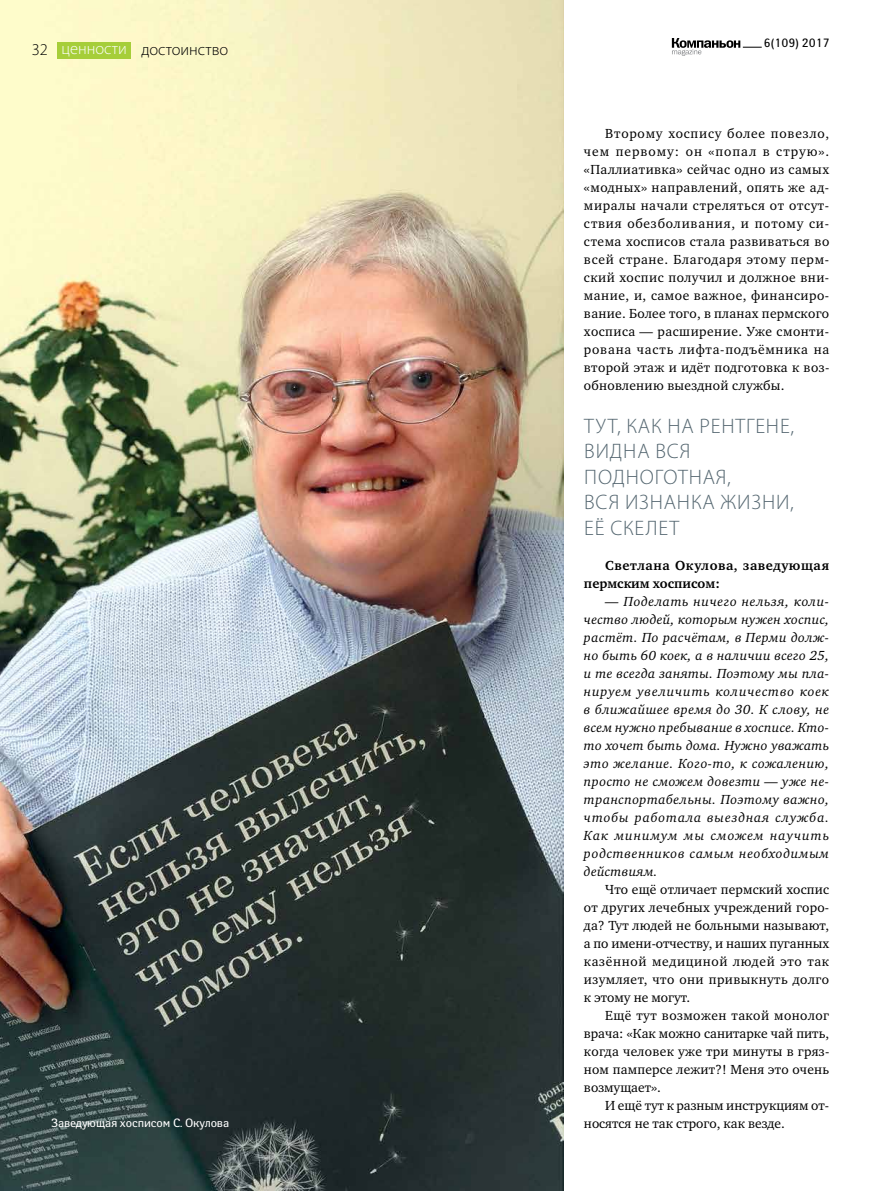
<style>
.page{position:relative;width:893px;height:1191px;background:#fff}
.page>*{position:absolute;margin:0;border:0;box-sizing:border-box;transform-origin:0 0}
.t1{font:300 21px/25.5px "Myriad Pro";letter-spacing:.04em;color:#546670}
.t2{font:300 16.5px "Myriad Pro";color:#000}
.t3{font:13.5px/18px "Charter ITC";letter-spacing:.02em;color:#000;text-align:justify}
.t4{font:italic 13.5px/18px "Charter ITC";letter-spacing:.05em;color:#000;text-align:justify}
.t5{font:13.5px/18px "Charter ITC";color:#000}
.t6{font:700 13.5px/18px "Charter ITC";letter-spacing:.04em;color:#000}
.t7{font:12px "Yanus";letter-spacing:-.01em;color:#fff}
.t8{font:12px "Yanus";color:#000}
.s1{color:#fff}
</style>
<div class="page">
<img style="left:0;top:0;width:563px;height:1191px">
<svg style="left:672px;top:38px;width:90px;height:18px"></svg>
<div style="left:57px;top:42px;width:74px;height:17px;background:#a6ce39"></div>
<p class="t2" style="left:32px;top:40px;width:18px">32</p>
<p class="t2" style="left:62px;top:40px;width:168px"><span class="s1">ценности</span> достоинство</p>
<p class="t7" style="left:51px;top:1115px;width:180px">Заведующая хосписом С. Окулова</p>
<p class="t8" style="left:764px;top:36px;width:67px">6(109) 2017</p>
<p class="t3" style="left:584px;top:124px;width:247px;text-indent:21px">Второму хоспису более повезло, чем первому: он «попал в струю». «Паллиативка» сейчас одно из самых «модных» направлений, опять же ад&shy;миралы начали стреляться от отсут&shy;ствия обезболивания, и потому си&shy;стема хосписов стала развиваться во всей стране. Благодаря этому перм&shy;ский хоспис получил и должное вни&shy;мание, и, самое важное, финансиро&shy;вание. Более того, в планах пермского хосписа — расширение. Уже смонти&shy;рована часть лифта-подъёмника на второй этаж и идёт подготовка к воз&shy;обновлению выездной службы.</p>
<h1 class="t1" style="left:584px;top:412px;width:211px">ТУТ, КАК НА РЕНТГЕНЕ,<br>ВИДНА ВСЯ<br>ПОДНОГОТНАЯ,<br>ВСЯ ИЗНАНКА ЖИЗНИ,<br>ЕЁ СКЕЛЕТ</h1>
<p class="t6" style="left:584px;top:556px;width:247px;text-indent:21px">Светлана Окулова, заведующая пермским хосписом:</p>
<p class="t4" style="left:584px;top:592px;width:247px;text-indent:21px">— Поделать ничего нельзя, коли&shy;чество людей, которым нужен хоспис, растёт. По расчётам, в Перми долж&shy;но быть 60 коек, а в наличии всего 25, и те всегда заняты. Поэтому мы пла&shy;нируем увеличить количество коек в ближайшее время до 30. К слову, не всем нужно пребывание в хосписе. Кто&shy;то хочет быть дома. Нужно уважать это желание. Кого-то, к сожалению, просто не сможем довезти — уже не&shy;транспортабельны. Поэтому важно, чтобы работала выездная служба.<br>Как минимум мы сможем научить родственников самым необходимым действиям.</p>
<p class="t3" style="left:584px;top:880px;width:247px;text-indent:21px">Что ещё отличает пермский хоспис от других лечебных учреждений горо&shy;да? Тут людей не больными называют, а по имени-отчеству, и наших пуганных казённой медициной людей это так изумляет, что они привыкнуть долго к этому не могут.</p>
<p class="t3" style="left:584px;top:1006px;width:247px;text-indent:21px">Ещё тут возможен такой монолог врача: «Как можно санитарке чай пить, когда человек уже три минуты в гряз&shy;ном памперсе лежит?! Меня это очень возмущает».</p>
<p class="t5" style="left:584px;top:1096px;width:247px;text-indent:21px">И ещё тут к разным инструкциям от&shy;носятся не так строго, как везде.</p>
</div>
